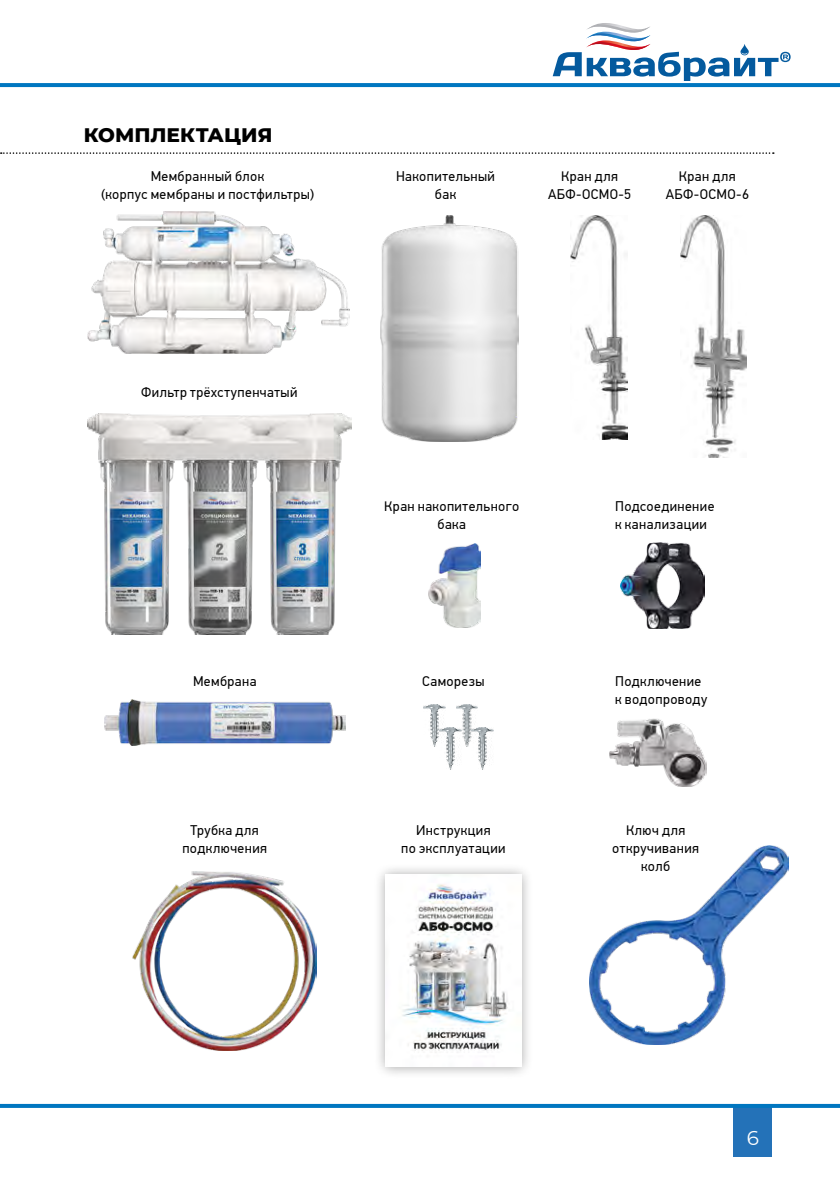
<style>
.page{position:relative;width:840px;height:1191px;background:#fff}
.page>*{position:absolute;margin:0;border:0;box-sizing:border-box;transform-origin:0 0}
.t1{font:800 20px "Montserrat";color:#000}
.t2{font:20px "Montserrat";color:#fff}
.t3{font:14px/18px "PF Din Text Pro";letter-spacing:.03em;color:#000;text-align:center}
</style>
<div class="page">
<img style="left:589px;top:845px;width:198px;height:199px">
<svg style="left:1px;top:152px;width:772px;height:2px"></svg>
<img style="left:680px;top:216px;width:65px;height:242px">
<img style="left:570px;top:216px;width:57px;height:223px">
<img style="left:133px;top:871px;width:183px;height:179px">
<img style="left:620px;top:542px;width:84px;height:86px">
<img style="left:609px;top:718px;width:97px;height:68px">
<img style="left:423px;top:704px;width:22px;height:42px">
<img style="left:439px;top:727px;width:17px;height:42px">
<img style="left:456px;top:704px;width:21px;height:42px">
<img style="left:471px;top:727px;width:22px;height:42px">
<img style="left:87px;top:413px;width:264px;height:222px">
<img style="left:380px;top:216px;width:138px;height:225px">
<img style="left:428px;top:544px;width:52px;height:83px">
<div style="left:373px;top:862px;width:160px;height:216px;background:#000;opacity:.36"></div>
<img style="left:385px;top:874px;width:136px;height:192px">
<img style="left:104px;top:700px;width:241px;height:45px">
<img style="left:87px;top:211px;width:262px;height:142px">
<div style="left:733px;top:1106px;width:38px;height:51px;background:#2472b8"></div>
<svg style="left:552px;top:23px;width:238px;height:58px"></svg>
<svg style="left:0;top:83px;width:839px;height:4px;background:#0478c1"></svg>
<svg style="left:0;top:1104px;width:839px;height:4px;background:#0478c0"></svg>
<h1 class="t1" style="left:84px;top:120px;width:190px">КОМПЛЕКТАЦИЯ</h1>
<p class="t3" style="left:101px;top:167px;width:214px">Мембранный блок<br>(корпус мембраны и постфильтры)</p>
<p class="t3" style="left:547px;top:167px;width:85px">Кран для<br>АБФ-ОСМО-5</p>
<p class="t3" style="left:665px;top:167px;width:85px">Кран для<br>АБФ-ОСМО-6</p>
<p class="t3" style="left:396px;top:167px;width:100px">Накопительный бак</p>
<p class="t3" style="left:141px;top:383px;width:158px">Фильтр трёхступенчатый</p>
<p class="t3" style="left:384px;top:497px;width:136px">Кран накопительного бака</p>
<p class="t3" style="left:615px;top:497px;width:101px;text-align:left">Подсоединение к канализации</p>
<p class="t3" style="left:193px;top:672px;width:65px">Мембрана</p>
<p class="t3" style="left:422px;top:672px;width:64px">Саморезы</p>
<p class="t3" style="left:615px;top:672px;width:93px;text-align:left">Подключение к водопроводу</p>
<p class="t3" style="left:182px;top:821px;width:86px">Трубка для подключения</p>
<p class="t3" style="left:401px;top:821px;width:106px">Инструкция<br>по эксплуатации</p>
<p class="t3" style="left:611px;top:821px;width:88px">Ключ для откручивания колб</p>
<h1 class="t2" style="left:746px;top:1123px;width:14px">6</h1>
</div>
